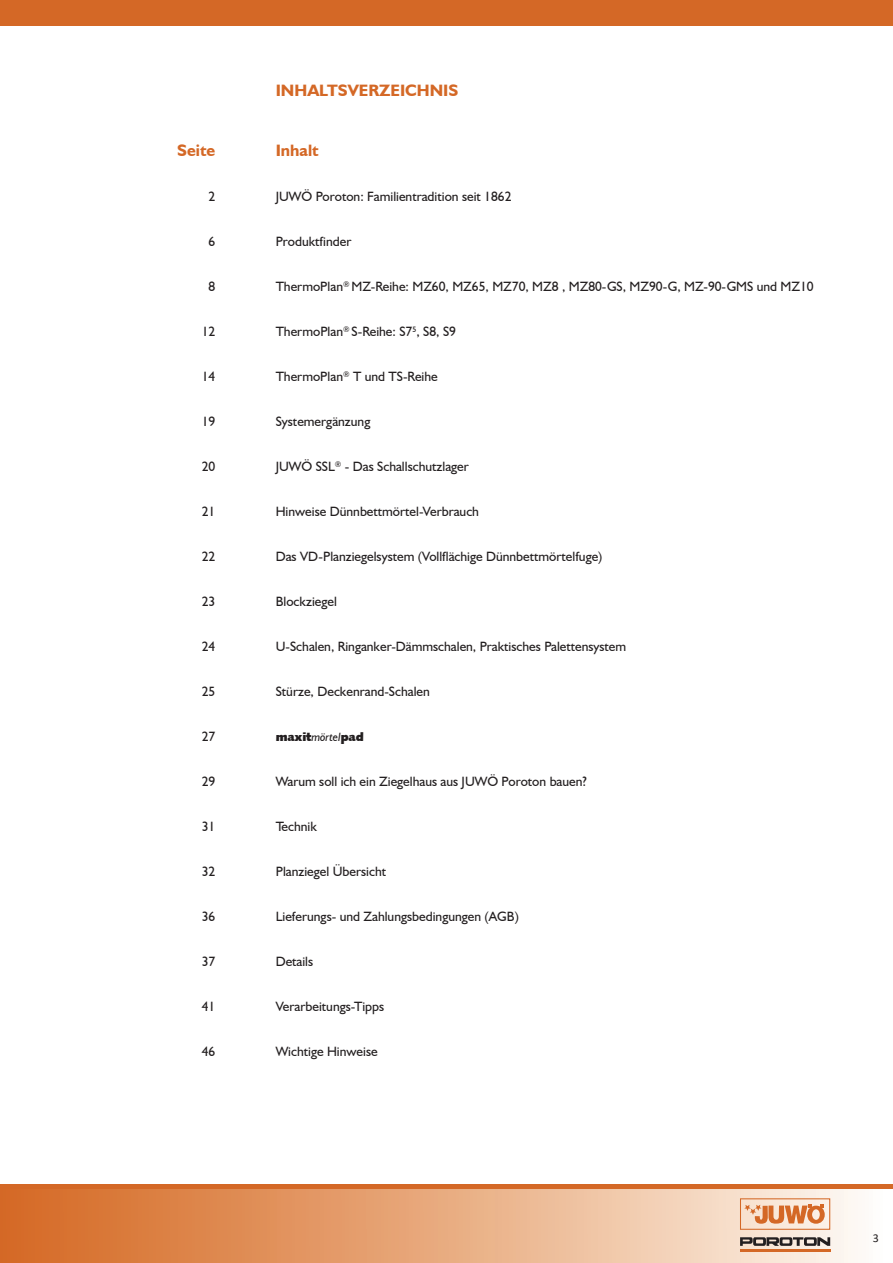
<style>
.page{position:relative;width:893px;height:1263px;background:#fff}
.page>*{position:absolute;margin:0;border:0;box-sizing:border-box;transform-origin:0 0}
.t1{font:700 16.5px "Humanist 521 BT";color:#d46826}
.t2{font:13.5px "Humanist 521 BT";color:#231f20}
.t3{font:12px "Humanist 531 BT Ultra Black A";letter-spacing:-.01em;color:#231f20}
.t4{font:12px "Calibri";color:#231f20}
.s1{font-family:"Humanist 521 BT";font-style:italic}
</style>
<div class="page">
<div style="left:0;top:1188px;width:893px;height:75px;background:linear-gradient(to right,#d4641b,#fef9f2)"></div>
<div style="left:0;top:0;width:893px;height:26px;background:#d46826"></div>
<hr style="left:0;top:1184px;width:893px;height:4px;background:#d46826">
<div style="left:740px;top:1198px;width:90px;height:32px;border:1px solid #d46826"></div>
<svg style="left:744px;top:1204px;width:81px;height:20px"></svg>
<hr style="left:740px;top:1249px;width:90px;height:2px;background:#d46826">
<svg style="left:740px;top:1237px;width:90px;height:9px"></svg>
<p class="t1" style="left:177px;top:140px;width:40px">Seite</p>
<p class="t2" style="left:209px;top:188px;width:8px">2</p>
<p class="t2" style="left:209px;top:233px;width:8px">6</p>
<p class="t2" style="left:209px;top:278px;width:8px">8</p>
<p class="t2" style="left:202px;top:323px;width:15px">12</p>
<p class="t2" style="left:202px;top:368px;width:15px">14</p>
<p class="t2" style="left:202px;top:413px;width:15px">19</p>
<p class="t2" style="left:202px;top:458px;width:15px">20</p>
<p class="t2" style="left:202px;top:503px;width:15px">21</p>
<p class="t2" style="left:202px;top:548px;width:15px">22</p>
<p class="t2" style="left:202px;top:593px;width:15px">23</p>
<p class="t2" style="left:202px;top:638px;width:15px">24</p>
<p class="t2" style="left:202px;top:683px;width:15px">25</p>
<p class="t2" style="left:202px;top:728px;width:15px">27</p>
<p class="t2" style="left:202px;top:773px;width:15px">29</p>
<p class="t2" style="left:202px;top:818px;width:15px">31</p>
<p class="t2" style="left:202px;top:863px;width:15px">32</p>
<p class="t2" style="left:202px;top:908px;width:15px">36</p>
<p class="t2" style="left:202px;top:953px;width:15px">37</p>
<p class="t2" style="left:202px;top:998px;width:15px">41</p>
<p class="t2" style="left:202px;top:1043px;width:15px">46</p>
<p class="t1" style="left:276px;top:80px;width:184px">INHALTSVERZEICHNIS</p>
<p class="t1" style="left:276px;top:140px;width:45px">Inhalt</p>
<p class="t2" style="left:276px;top:188px;width:237px">JUWÖ Poroton: Familientradition seit 1862</p>
<p class="t2" style="left:276px;top:233px;width:77px">Produktfinder</p>
<p class="t2" style="left:276px;top:278px;width:540px">ThermoPlan<sup>®</sup> MZ-Reihe: MZ60, MZ65, MZ70, MZ8 , MZ80-GS, MZ90-G, MZ-90-GMS und MZ10</p>
<p class="t2" style="left:276px;top:323px;width:182px">ThermoPlan<sup>®</sup> S-Reihe: S7<sup>5</sup>, S8, S9</p>
<p class="t2" style="left:276px;top:368px;width:164px">ThermoPlan<sup>®</sup> T und TS-Reihe</p>
<p class="t2" style="left:276px;top:413px;width:96px">Systemergänzung</p>
<p class="t2" style="left:276px;top:458px;width:195px">JUWÖ SSL<sup>®</sup> - Das Schallschutzlager</p>
<p class="t2" style="left:276px;top:503px;width:205px">Hinweise Dünnbettmörtel-Verbrauch</p>
<p class="t2" style="left:276px;top:548px;width:328px">Das VD-Planziegelsystem (Vollflächige Dünnbettmörtelfuge)</p>
<p class="t2" style="left:276px;top:593px;width:63px">Blockziegel</p>
<p class="t2" style="left:276px;top:638px;width:352px">U-Schalen, Ringanker-Dämmschalen, Praktisches Palettensystem</p>
<p class="t2" style="left:276px;top:683px;width:156px">Stürze, Deckenrand-Schalen</p>
<p class="t3" style="left:276px;top:729px;width:89px">maxit<span class="s1">mörtel</span>pad</p>
<p class="t2" style="left:276px;top:773px;width:313px">Warum soll ich ein Ziegelhaus aus JUWÖ Poroton bauen?</p>
<p class="t2" style="left:276px;top:818px;width:43px">Technik</p>
<p class="t2" style="left:276px;top:863px;width:112px">Planziegel Übersicht</p>
<p class="t2" style="left:276px;top:908px;width:245px">Lieferungs- und Zahlungsbedingungen (AGB)</p>
<p class="t2" style="left:276px;top:953px;width:39px">Details</p>
<p class="t2" style="left:276px;top:998px;width:110px">Verarbeitungs-Tipps</p>
<p class="t2" style="left:276px;top:1043px;width:104px">Wichtige Hinweise</p>
<p class="t4" style="left:873px;top:1230px;width:8px">3</p>
</div>
